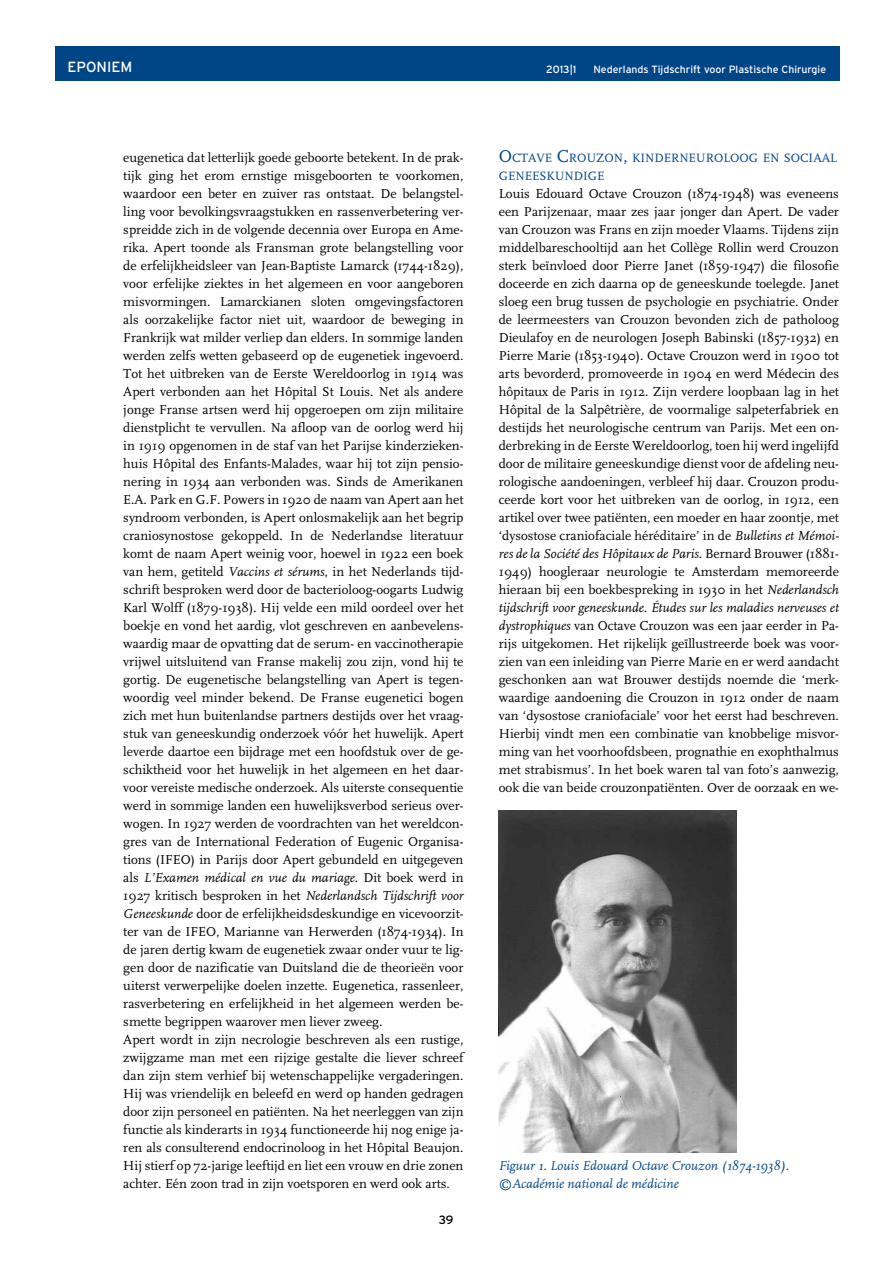
<style>
.page{position:relative;width:893px;height:1263px;background:#fff}
.page>*{position:absolute;margin:0;border:0;box-sizing:border-box;transform-origin:0 0}
.t1{font:14.7px "Interstate";color:#fff}
.t2{font:13.5px/18px "FF Scala";color:#000;text-align:justify}
.t3{font:italic 13.5px/18px "Scala";color:#004687}
.t4{font:12.6px/18px "FF Scala Caps";color:#004687}
.t5{font:12px "Interstate";color:#000}
.t6{font:10.5px "Interstate";color:#fff}
.s1{font-style:italic}
.s2{font-size:18px}
</style>
<div class="page">
<div style="left:55px;top:47px;width:785px;height:34px;background:#004687"></div>
<img style="left:499px;top:810px;width:237px;height:342px">
<p class="t1" style="left:68px;top:59px;width:66px">EPONIEM</p>
<p class="t6" style="left:546px;top:63px;width:32px">2013|1</p>
<p class="t6" style="left:593px;top:63px;width:234px">Nederlands Tijdschrift voor Plastische Chirurgie</p>
<p class="t2" style="left:123px;top:149px;width:342px;text-align:left">eugenetica dat letterlijk goede geboorte betekent. In de prak&shy;tijk ging het erom ernstige misgeboorten te voorkomen, waardoor een beter en zuiver ras ontstaat. De belangstel&shy;ling voor bevolkingsvraagstukken en rassenverbetering ver&shy;spreidde zich in de volgende decennia over Europa en Ame&shy;rika. Apert toonde als Fransman grote belangstelling voor de erfelijkheidsleer van Jean-Baptiste Lamarck (1744-1829), voor erfelijke ziektes in het algemeen en voor aangeboren misvormingen. Lamarckianen sloten omgevingsfactoren als oorzakelijke factor niet uit, waardoor de beweging in Frankrijk wat milder verliep dan elders. In sommige landen werden zelfs wetten gebaseerd op de eugenetiek ingevoerd.<br>Tot het uitbreken van de Eerste Wereldoorlog in 1914 was Apert verbonden aan het Hôpital St Louis. Net als andere jonge Franse artsen werd hij opgeroepen om zijn militaire dienstplicht te vervullen. Na afloop van de oorlog werd hij in 1919 opgenomen in de staf van het Parijse kinderzieken&shy;huis Hôpital des Enfants-Malades, waar hij tot zijn pensio&shy;nering in 1934 aan verbonden was. Sinds de Amerikanen E.A. Park en G.F. Powers in 1920 de naam van Apert aan het syndroom verbonden, is Apert onlosmakelijk aan het begrip craniosynostose gekoppeld. In de Nederlandse literatuur komt de naam Apert weinig voor, hoewel in 1922 een boek van hem, getiteld <span class="s1">Vaccins et sérums</span>, in het Nederlands tijd&shy;schrift besproken werd door de bacterioloog-oogarts Ludwig Karl Wolff (1879-1938). Hij velde een mild oordeel over het boekje en vond het aardig, vlot geschreven en aanbevelens&shy;waardig maar de opvatting dat de serum- en vaccinotherapie vrijwel uitsluitend van Franse makelij zou zijn, vond hij te gortig. De eugenetische belangstelling van Apert is tegen&shy;woordig veel minder bekend. De Franse eugenetici bogen zich met hun buitenlandse partners destijds over het vraag&shy;stuk van geneeskundig onderzoek vóór het huwelijk. Apert leverde daartoe een bijdrage met een hoofdstuk over de ge&shy;schiktheid voor het huwelijk in het algemeen en het daar&shy;voor vereiste medische onderzoek. Als uiterste consequentie werd in sommige landen een huwelijksverbod serieus over&shy;wogen. In 1927 werden de voordrachten van het wereldcon&shy;gres van de International Federation of Eugenic Organisa&shy;tions (IFEO) in Parijs door Apert gebundeld en uitgegeven als <span class="s1">L’Examen médical en vue du mariage</span>. Dit boek werd in 1927 kritisch besproken in het <span class="s1">Nederlandsch Tijdschrift voor Geneeskunde</span> door de erfelijkheidsdeskundige en vicevoorzit&shy;ter van de IFEO, Marianne van Herwerden (1874-1934). In de jaren dertig kwam de eugenetiek zwaar onder vuur te lig&shy;gen door de nazificatie van Duitsland die de theorieën voor uiterst verwerpelijke doelen inzette. Eugenetica, rassenleer, rasverbetering en erfelijkheid in het algemeen werden be&shy;smette begrippen waarover men liever zweeg.<br>Apert wordt in zijn necrologie beschreven als een rustige, zwijgzame man met een rijzige gestalte die liever schreef dan zijn stem verhief bij wetenschappelijke vergaderingen.<br>Hij was vriendelijk en beleefd en werd op handen gedragen door zijn personeel en patiënten. Na het neerleggen van zijn functie als kinderarts in 1934 functioneerde hij nog enige ja&shy;ren als consulterend endocrinoloog in het Hôpital Beaujon.<br>Hij stierf op 72-jarige leeftijd en liet een vrouw en drie zonen achter. Eén zoon trad in zijn voetsporen en werd ook arts.</p>
<p class="t5" style="left:439px;top:1213px;width:16px">39</p>
<p class="t4" style="left:499px;top:149px;width:340px"><span class="s2">O</span>CTAVE <span class="s2">C</span>ROUZON<span class="s2">,</span> KINDERNEUROLOOG EN SOCIAAL<br>GENEESKUNDIGE</p>
<p class="t2" style="left:499px;top:185px;width:342px">Louis Edouard Octave Crouzon (1874-1948) was eveneens een Parijzenaar, maar zes jaar jonger dan Apert. De vader van Crouzon was Frans en zijn moeder Vlaams. Tijdens zijn middelbareschooltijd aan het Collège Rollin werd Crouzon sterk beïnvloed door Pierre Janet (1859-1947) die filosofie doceerde en zich daarna op de geneeskunde toelegde. Janet sloeg een brug tussen de psychologie en psychiatrie. Onder de leermeesters van Crouzon bevonden zich de patholoog Dieulafoy en de neurologen Joseph Babinski (1857-1932) en Pierre Marie (1853-1940). Octave Crouzon werd in 1900 tot arts bevorderd, promoveerde in 1904 en werd Médecin des hôpitaux de Paris in 1912. Zijn verdere loopbaan lag in het Hôpital de la Salpêtrière, de voormalige salpeterfabriek en destijds het neurologische centrum van Parijs. Met een on&shy;derbreking in de Eerste Wereldoorlog, toen hij werd ingelijfd door de militaire geneeskundige dienst voor de afdeling neu&shy;rologische aandoeningen, verbleef hij daar. Crouzon produ&shy;ceerde kort voor het uitbreken van de oorlog, in 1912, een artikel over twee patiënten, een moeder en haar zoontje, met ‘dysostose craniofaciale héréditaire’ in de <span class="s1">Bulletins et Mémoi&shy;res de la Société des Hôpitaux de Paris</span>. Bernard Brouwer (1881- 1949) hoogleraar neurologie te Amsterdam memoreerde hieraan bij een boekbespreking in 1930 in het <span class="s1">Nederlandsch tijdschrift voor geneeskunde. Études sur les maladies nerveuses et dystrophiques</span> van Octave Crouzon was een jaar eerder in Pa&shy;rijs uitgekomen. Het rijkelijk geïllustreerde boek was voor&shy;zien van een inleiding van Pierre Marie en er werd aandacht geschonken aan wat Brouwer destijds noemde die ‘merk&shy;waardige aandoening die Crouzon in 1912 onder de naam van ‘dysostose craniofaciale’ voor het eerst had beschreven.<br>Hierbij vindt men een combinatie van knobbelige misvor&shy;ming van het voorhoofdsbeen, prognathie en exophthalmus met strabismus’. In het boek waren tal van foto’s aanwezig, ook die van beide crouzonpatiënten. Over de oorzaak en we-</p>
<p class="t3" style="left:499px;top:1157px;width:292px">Figuur 1. Louis Edouard Octave Crouzon (1874-1938). ©Académie national de médicine</p>
</div>
